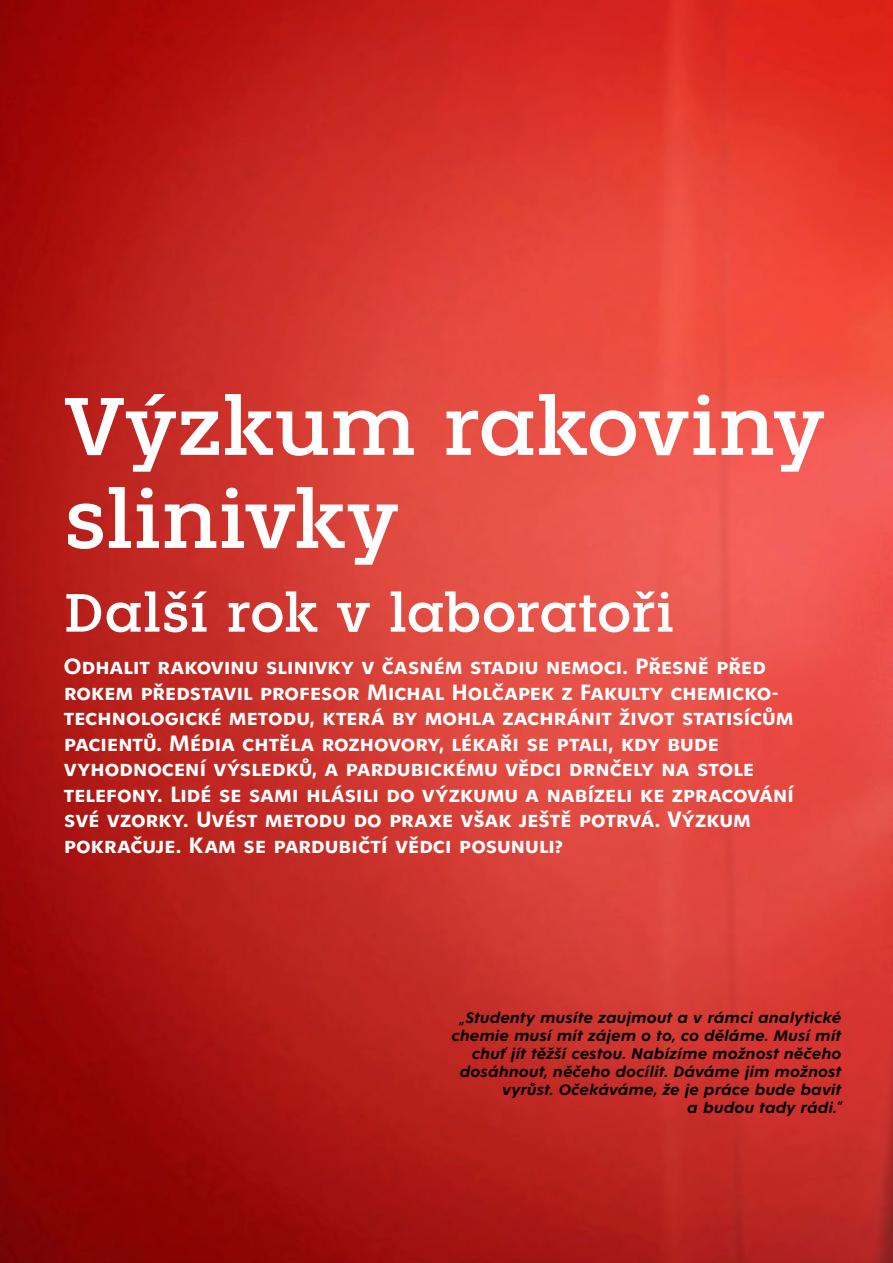
<style>
.page{position:relative;width:893px;height:1263px;background:#fff}
.page>*{position:absolute;margin:0;border:0;box-sizing:border-box;transform-origin:0 0}
.t1{font:88.5px/93px "Fenomen Slab";color:#fff}
.t2{font:58.5px "Fenomen Slab";letter-spacing:-.005em;color:#fff}
.t3{font:600 24px/25.5px "Fenomen Sans";letter-spacing:-.01em;color:#fff}
.t4{font:italic 600 16.5px/18px "Fenomen Sans";color:#000;text-align:right}
</style>
<div class="page">
<img style="left:0;top:0;width:893px;height:1263px">
<h1 class="t1" style="left:64px;top:380px;width:763px">Výzkum rakoviny slinivky</h1>
<h2 class="t2" style="left:64px;top:582px;width:612px">Další rok v laboratoři</h2>
<p class="t3" style="left:64px;top:654px;width:732px">Odhalit rakovinu slinivky v časném stadiu nemoci. Přesně před rokem představil profesor Michal Holčapek z Fakulty chemicko&shy;technologické metodu, která by mohla zachránit život statisícům pacientů. Média chtěla rozhovory, lékaři se ptali, kdy bude vyhodnocení výsledků, a pardubickému vědci drnčely na stole telefony. Lidé se sami hlásili do výzkumu a nabízeli ke zpracování své vzorky. Uvést metodu do praxe však ještě potrvá. Výzkum pokračuje. Kam se pardubičtí vědci posunuli?</p>
<p class="t4" style="left:451px;top:1009px;width:391px">„Studenty musíte zaujmout a v rámci analytické chemie musí mít zájem o to, co děláme. Musí mít chuť jít těžší cestou. Nabízíme možnost něčeho dosáhnout, něčeho docílit. Dáváme jim možnost vyrůst. Očekáváme, že je práce bude bavit<br>a budou tady rádi.“</p>
</div>
